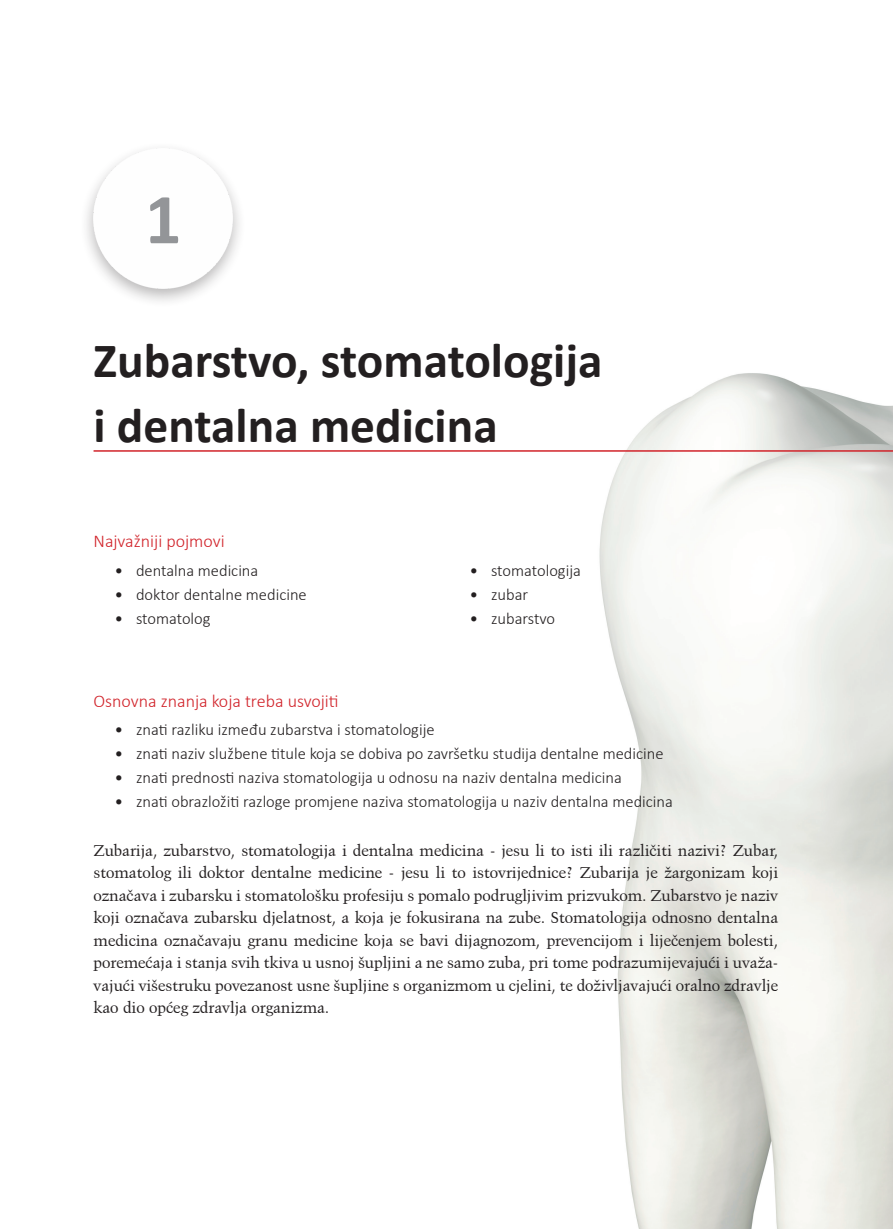
<style>
.page{position:relative;width:893px;height:1229px;background:#fff}
.page>*{position:absolute;margin:0;border:0;box-sizing:border-box;transform-origin:0 0}
.broj{font:700 72px "Calibri";color:#939598}
.poglavlje_naslov{font:700 49.5px/64.3px "Calibri";color:#231f20}
.pog_podnaslov_light{font:300 18px "Calibri";color:#d1232a}
.t1{font:300 16.5px "Calibri";color:#231f20}
.bodi_1{font:15.75px/22.5px "Kuenstler 480 BT";color:#231f20;text-align:justify}
.s1{font-weight:400}
</style>
<div class="page">
<img style="left:599px;top:373px;width:294px;height:856px">
<div style="left:80px;top:141px;width:167px;height:167px;background:#231f20;opacity:.33"></div>
<img style="left:94px;top:149px;width:139px;height:139px">
<hr style="left:94px;top:450px;width:799px;height:2px;background:#d1232a">
<p class="broj" style="left:145px;top:173px;width:38px">1</p>
<p class="poglavlje_naslov" style="left:94px;top:329px;width:510px">Zubarstvo, stomatologija i dentalna medicina</p>
<p class="pog_podnaslov_light" style="left:94px;top:530px;width:133px">Najvažniji pojmovi</p>
<p class="t1" style="left:115px;top:560px;width:145px"><span class="s1">•</span> dentalna medicina</p>
<p class="t1" style="left:115px;top:584px;width:193px"><span class="s1">•</span> doktor dentalne medicine</p>
<p class="t1" style="left:115px;top:608px;width:97px"><span class="s1">•</span> stomatolog</p>
<p class="t1" style="left:470px;top:560px;width:113px"><span class="s1">•</span> stomatologija</p>
<p class="t1" style="left:470px;top:584px;width:60px"><span class="s1">•</span> zubar</p>
<p class="t1" style="left:470px;top:608px;width:87px"><span class="s1">•</span> zubarstvo</p>
<p class="pog_podnaslov_light" style="left:94px;top:689px;width:247px">Osnovna znanja koja treba usvojiti</p>
<p class="t1" style="left:115px;top:719px;width:321px"><span class="s1">•</span> znati razliku između zubarstva i stomatologije</p>
<p class="t1" style="left:115px;top:743px;width:550px"><span class="s1">•</span> znati naziv službene titule koja se dobiva po završetku studija dentalne medicine</p>
<p class="t1" style="left:115px;top:767px;width:508px"><span class="s1">•</span> znati prednosti naziva stomatologija u odnosu na naziv dentalna medicina</p>
<p class="t1" style="left:115px;top:791px;width:560px"><span class="s1">•</span> znati obrazložiti razloge promjene naziva stomatologija u naziv dentalna medicina</p>
<p class="bodi_1" style="left:94px;top:838px;width:686px">Zubarija, zubarstvo, stomatologija i dentalna medicina - jesu li to isti ili različiti nazivi? Zubar, stomatolog ili doktor dentalne medicine - jesu li to istovrijednice? Zubarija je žargonizam koji označava i zubarsku i stomatološku profesiju s pomalo podrugljivim prizvukom. Zubarstvo je naziv koji označava zubarsku djelatnost, a koja je fokusirana na zube. Stomatologija odnosno dentalna medicina označavaju granu medicine koja se bavi dijagnozom, prevencijom i liječenjem bolesti, poremećaja i stanja svih tkiva u usnoj šupljini a ne samo zuba, pri tome podrazumijevajući i uvaža&shy;vajući višestruku povezanost usne šupljine s organizmom u cjelini, te doživljavajući oralno zdravlje kao dio općeg zdravlja organizma.</p>
</div>
